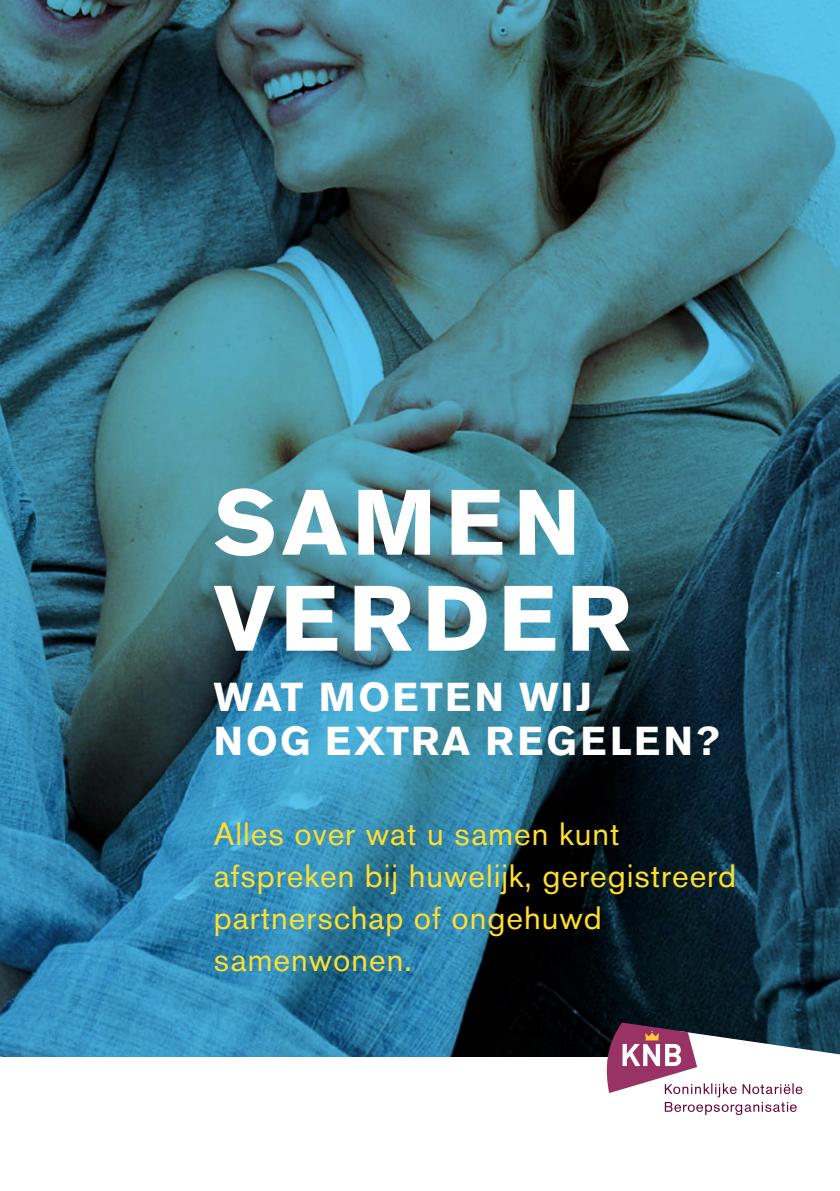
<style>
.page{position:relative;width:840px;height:1191px;background:#fff}
.page>*{position:absolute;margin:0;border:0;box-sizing:border-box;transform-origin:0 0}
.t1{font:700 91.8px/96px "Akzidenz Grotesk BE";letter-spacing:.095em;color:#fff}
.t2{font:700 40px/44px "Akzidenz Grotesk BE";letter-spacing:.065em;color:#fff}
.t3{font:32px/42px "Akzidenz Grotesk BE";letter-spacing:.03em;color:#ffde2f}
</style>
<div class="page">
<img style="left:0;top:0;width:839px;height:1056px">
<svg style="left:0;top:1031px;width:24px;height:26px"></svg>
<svg style="left:563px;top:1030px;width:276px;height:86px"></svg>
<svg style="left:604px;top:1022px;width:197px;height:93px"></svg>
<h1 class="t1" style="left:214px;top:475px;width:419px">SAMEN<br>VERDER</h1>
<p class="t2" style="left:214px;top:675px;width:506px">WAT MOETEN WIJ<br>NOG EXTRA REGELEN?</p>
<p class="t3" style="left:214px;top:813px;width:523px">Alles over wat u samen kunt afspreken bij huwelijk, geregistreerd partnerschap of ongehuwd samenwonen.</p>
</div>
